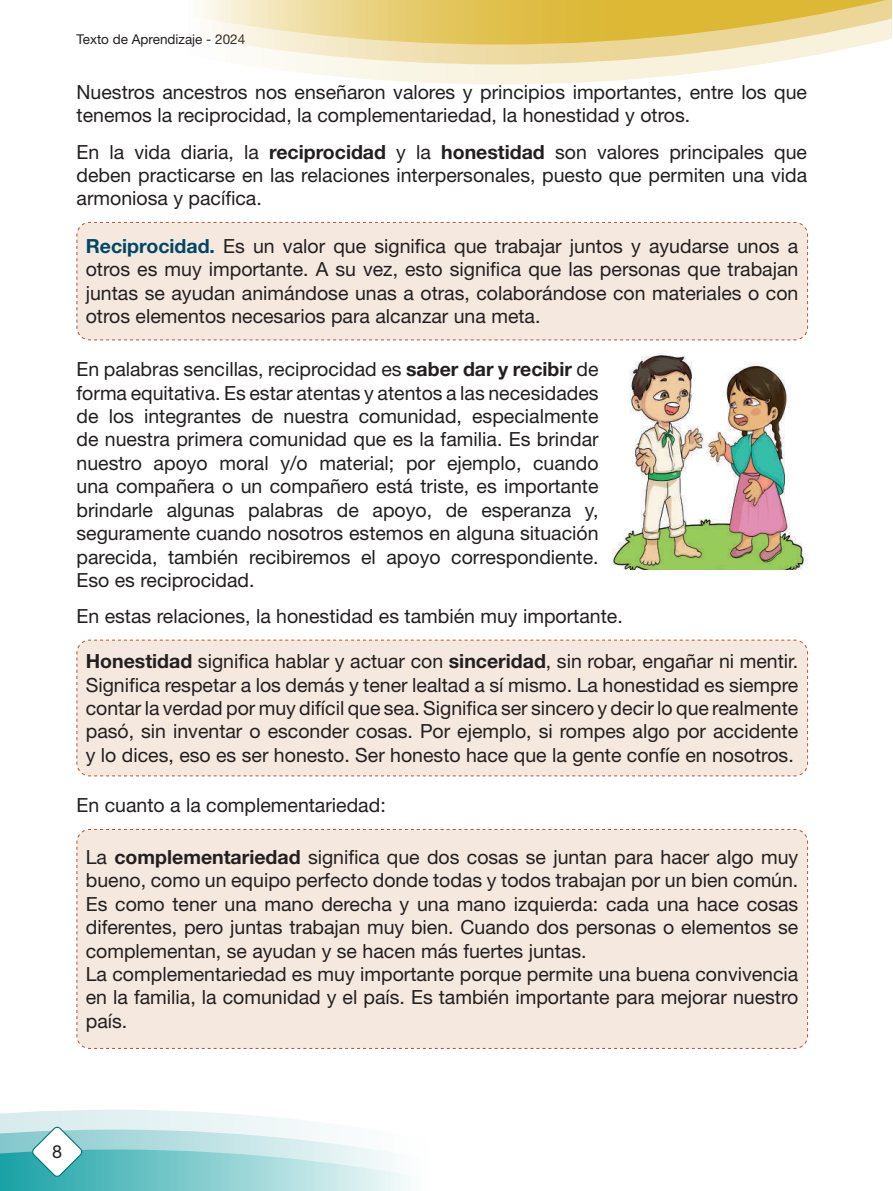
<style>
.page{position:relative;width:893px;height:1191px;background:#fff}
.page>*{position:absolute;margin:0;border:0;box-sizing:border-box;transform-origin:0 0}
.t1{font:19.5px/23.4px "Helvetica Neue LT Std";color:#231f20;text-align:justify}
.t2{font:18px "Helvetica Neue LT Std";color:#231f20}
.t3{font:13.5px "Helvetica Neue LT Std";color:#231f20}
.s1{font-weight:700}
.s2{font-weight:700;color:#004767}
</style>
<div class="page">
<svg style="left:0;top:1110px;width:410px;height:81px"></svg>
<svg style="left:256px;top:64px;width:505px;height:20px;fill:#f9f5e4"></svg>
<svg style="left:238px;top:44px;width:629px;height:20px"></svg>
<svg style="left:200px;top:0;width:692px;height:44px"></svg>
<div style="left:76px;top:222px;width:732px;height:119px;background:#f5e8de"></div>
<div style="left:76px;top:639px;width:732px;height:137px;background:#f5e8de"></div>
<div style="left:76px;top:829px;width:732px;height:220px;background:#f5e8de"></div>
<img style="left:612px;top:353px;width:196px;height:217px">
<p class="t3" style="left:77px;top:31px;width:170px">Texto de Aprendizaje - 2024</p>
<p class="t1" style="left:77px;top:80px;width:732px">Nuestros ancestros nos enseñaron valores y principios importantes, entre los que tenemos la reciprocidad, la complementariedad, la honestidad y otros.</p>
<p class="t1" style="left:77px;top:140px;width:732px">En la vida diaria, la <span class="s1">reciprocidad</span> y la <span class="s1">honestidad</span> son valores principales que deben practicarse en las relaciones interpersonales, puesto que permiten una vida armoniosa y pacífica.</p>
<p class="t1" style="left:86px;top:234px;width:714px"><span class="s2">Reciprocidad.</span> Es un valor que significa que trabajar juntos y ayudarse unos a otros es muy importante. A su vez, esto significa que las personas que trabajan juntas se ayudan animándose unas a otras, colaborándose con materiales o con otros elementos necesarios para alcanzar una meta.</p>
<p class="t1" style="left:77px;top:357px;width:524px">En palabras sencillas, reciprocidad es <span class="s1">saber dar y recibir</span> de forma equitativa. Es estar atentas y atentos a las necesidades de los integrantes de nuestra comunidad, especialmente de nuestra primera comunidad que es la familia. Es brindar nuestro apoyo moral y/o material; por ejemplo, cuando una compañera o un compañero está triste, es importante brindarle algunas palabras de apoyo, de esperanza y, seguramente cuando nosotros estemos en alguna situación parecida, también recibiremos el apoyo correspondiente.<br>Eso es reciprocidad.</p>
<p class="t1" style="left:77px;top:604px;width:548px">En estas relaciones, la honestidad es también muy importante.</p>
<p class="t1" style="left:86px;top:649px;width:714px"><span class="s1">Honestidad</span> significa hablar y actuar con <span class="s1">sinceridad</span>, sin robar, engañar ni mentir.<br>Significa respetar a los demás y tener lealtad a sí mismo. La honestidad es siempre contar la verdad por muy difícil que sea. Significa ser sincero y decir lo que realmente pasó, sin inventar o esconder cosas. Por ejemplo, si rompes algo por accidente y lo dices, eso es ser honesto. Ser honesto hace que la gente confíe en nosotros.</p>
<p class="t1" style="left:77px;top:793px;width:311px">En cuanto a la complementariedad:</p>
<p class="t1" style="left:86px;top:845px;width:714px;text-align:left">La <span class="s1">complementariedad</span> significa que dos cosas se juntan para hacer algo muy bueno, como un equipo perfecto donde todas y todos trabajan por un bien común.<br>Es como tener una mano derecha y una mano izquierda: cada una hace cosas diferentes, pero juntas trabajan muy bien. Cuando dos personas o elementos se complementan, se ayudan y se hacen más fuertes juntas.<br>La complementariedad es muy importante porque permite una buena convivencia en la familia, la comunidad y el país. Es también importante para mejorar nuestro país.</p>
<p class="t2" style="left:52px;top:1141px;width:12px">8</p>
</div>
